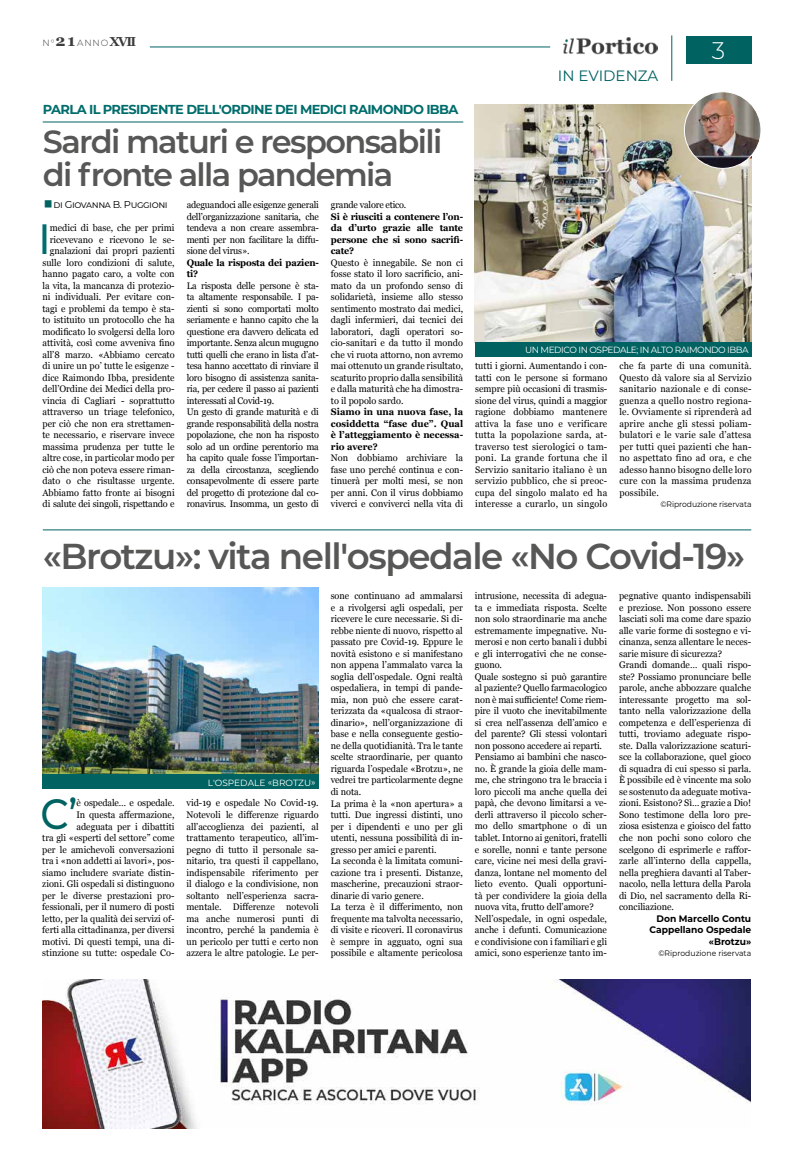
<style>
.page{position:relative;width:794px;height:1163px;background:#fff}
.page>*{position:absolute;margin:0;border:0;box-sizing:border-box;transform-origin:0 0}
.t1{font:500 42.4px "Montserrat";color:#006261;scale:.93 1}
.t2{font:500 42.4px "Montserrat";color:#006d6c;scale:.93 1}
.t3{font:600 36px "Montserrat";letter-spacing:-.04em;color:#575756}
.t4{font:600 32px/33px "Montserrat";letter-spacing:-.05em;color:#575756}
.t5{font:300 24px "Montserrat";color:#fff}
.t6{font:15px "Montserrat";color:#006261}
.t7{font:700 13px "Montserrat";letter-spacing:-.05em;color:#006d6c}
.t8{font:10px "Montserrat";letter-spacing:-.04em;color:#000}
.t9{font:9.5px/11.5px "Georgia";color:#000;text-align:justify;scale:.96 1}
.t10{font:9.5px/11.5px "Georgia";letter-spacing:-.02em;color:#000;scale:.96 1}
.t11{font:700 9.5px/11.5px "Georgia";letter-spacing:-.02em;color:#000;text-align:justify;scale:.96 1}
.t12{font:700 9.5px/11.5px "Montserrat";color:#000;text-align:right;scale:.96 1}
.t13{font:9px "Montserrat";letter-spacing:-.05em;color:#fff}
.t14{font:9px "Montserrat";color:#fff}
.t15{font:300 9px "Montserrat";color:#3c3c3b}
.t16{font:8px "Montserrat";letter-spacing:-.005em;color:#000;scale:.96 1}
.s1{font-family:"Georgia";font-weight:700;font-size:16px}
.s2{font-family:"Georgia";font-weight:700;font-size:13px}
</style>
<div class="page">
<div style="left:685px;top:36px;width:66px;height:27px;background:#006261"></div>
<hr style="left:671px;top:35px;width:1px;height:46px;background:#006261">
<hr style="left:150px;top:47px;width:400px;height:1px;background:#006261">
<img style="left:564px;top:37px;width:93px;height:18px">
<hr style="left:43px;top:121px;width:420px;height:1px;background:#006261">
<img style="left:475px;top:104px;width:276px;height:238px">
<div style="left:475px;top:342px;width:276px;height:15px;background:#006261"></div>
<img style="left:684px;top:92px;width:77px;height:76px;border-radius:38px">
<div style="left:684px;top:91px;width:77px;height:78px;border:1px solid #fff;border-radius:50%"></div>
<img style="left:42px;top:587px;width:277px;height:189px">
<hr style="left:43px;top:529px;width:708px;height:1px;background:#006261">
<div style="left:42px;top:774px;width:276px;height:14px;background:#006261"></div>
<img style="left:43px;top:979px;width:708px;height:149px">
<p class="t15" style="left:43px;top:36px;width:95px">N°<span class="s1">21</span> ANNO<span class="s2">XVII</span></p>
<h3 class="t7" style="left:43px;top:100px;width:417px">PARLA IL PRESIDENTE DELL'ORDINE DEI MEDICI RAIMONDO IBBA</h3>
<h3 class="t4" style="left:43px;top:124px;width:401px">Sardi maturi e responsabili di fronte alla pandemia</h3>
<p class="t8" style="left:54px;top:198px;width:116px">di Giovanna B. Puggioni</p>
<p class="t9" style="left:42px;top:222px;width:139px;text-align:right">medici di base, che per primi ricevevano e ricevono le se&shy;gnalazioni dai propri pazienti sulle loro condizioni di salute, hanno pagato caro, a volte con la vita, la mancanza di protezio&shy;ni individuali. Per evitare con&shy;tagi e problemi da tempo è sta&shy;to istituito un protocollo che ha modificato lo svolgersi della loro attività, così come avveniva fino all’8 marzo. «Abbiamo cercato di unire un po’ tutte le esigenze - dice Raimondo Ibba, presidente dell’Ordine dei Medici della pro&shy;vincia di Cagliari - soprattutto attraverso un triage telefonico, per ciò che non era strettamen&shy;te necessario, e riservare invece massima prudenza per tutte le altre cose, in particolar modo per ciò che non poteva essere riman&shy;dato o che risultasse urgente.<br>Abbiamo fatto fronte ai bisogni di salute dei singoli, rispettando e</p>
<h1 class="t2" style="left:38px;top:209px;width:15px">I</h1>
<p class="t9" style="left:187px;top:199px;width:139px">adeguandoci alle esigenze generali dell’organizzazione sanitaria, che tendeva a non creare assembra&shy;menti per non facilitare la diffu&shy;sione del virus».</p>
<p class="t11" style="left:187px;top:256px;width:139px">Quale la risposta dei pazien&shy;ti?</p>
<p class="t10" style="left:187px;top:279px;width:139px">La risposta delle persone è sta&shy;ta altamente responsabile. I pa&shy;zienti si sono comportati molto seriamente e hanno capito che la questione era davvero delicata ed importante. Senza alcun mugugno tutti quelli che erano in lista d’at&shy;tesa hanno accettato di rinviare il loro bisogno di assistenza sanita&shy;ria, per cedere il passo ai pazienti interessati al Covid-19.<br>Un gesto di grande maturità e di grande responsabilità della nostra popolazione, che non ha risposto solo ad un ordine perentorio ma ha capito quale fosse l’importan&shy;za della circostanza, scegliendo consapevolmente di essere parte del progetto di protezione dal co&shy;ronavirus. Insomma, un gesto di</p>
<p class="t10" style="left:331px;top:199px;width:80px">grande valore etico.</p>
<p class="t11" style="left:331px;top:210px;width:139px">Si è riusciti a contenere l’on&shy;da d’urto grazie alle tante persone che si sono sacrifi&shy;cate?</p>
<p class="t9" style="left:331px;top:256px;width:139px">Questo è innegabile. Se non ci fosse stato il loro sacrificio, ani&shy;mato da un profondo senso di solidarietà, insieme allo stesso sentimento mostrato dai medici, dagli infermieri, dai tecnici dei laboratori, dagli operatori so&shy;cio-sanitari e da tutto il mondo che vi ruota attorno, non avremo mai ottenuto un grande risultato, scaturito proprio dalla sensibilità e dalla maturità che ha dimostra&shy;to il popolo sardo.</p>
<p class="t11" style="left:331px;top:405px;width:139px">Siamo in una nuova fase, la cosiddetta “fase due”. Qual è l’atteggiamento è necessa&shy;rio avere?</p>
<p class="t9" style="left:331px;top:452px;width:139px">Non dobbiamo archiviare la fase uno perché continua e con&shy;tinuerà per molti mesi, se non per anni. Con il virus dobbiamo viverci e conviverci nella vita di</p>
<h3 class="t6" style="left:558px;top:65px;width:102px">IN EVIDENZA</h3>
<h3 class="t5" style="left:712px;top:34px;width:15px">3</h3>
<p class="t13" style="left:525px;top:344px;width:225px">UN MEDICO IN OSPEDALE; IN ALTO RAIMONDO IBBA</p>
<p class="t9" style="left:475px;top:360px;width:139px">tutti i giorni. Aumentando i con&shy;tatti con le persone si formano sempre più occasioni di trasmis&shy;sione del virus, quindi a maggior ragione dobbiamo mantenere attiva la fase uno e verificare tutta la popolazione sarda, at&shy;traverso test sierologici o tam&shy;poni. La grande fortuna che il Servizio sanitario italiano è un servizio pubblico, che si preoc&shy;cupa del singolo malato ed ha interesse a curarlo, un singolo</p>
<p class="t9" style="left:619px;top:360px;width:139px">che fa parte di una comunità.<br>Questo dà valore sia al Servizio sanitario nazionale e di conse&shy;guenza a quello nostro regiona&shy;le. Ovviamente si riprenderà ad aprire anche gli stessi poliam&shy;bulatori e le varie sale d’attesa per tutti quei pazienti che han&shy;no aspettato fino ad ora, e che adesso hanno bisogno delle loro cure con la massima prudenza possibile.</p>
<p class="t16" style="left:660px;top:499px;width:96px">©Riproduzione riservata</p>
<h2 class="t3" style="left:43px;top:530px;width:704px">«Brotzu»: vita nell'ospedale «No Covid-19»</h2>
<p class="t14" style="left:208px;top:776px;width:109px">L'OSPEDALE «BROTZU»</p>
<h1 class="t1" style="left:40px;top:784px;width:41px">C’</h1>
<p class="t9" style="left:42px;top:797px;width:139px;text-align:right">è ospedale… e ospedale.<br>In questa affermazione, adeguata per i dibattiti<br>tra gli «esperti del settore” come per le amichevoli conversazioni tra i «non addetti ai lavori», pos&shy;siamo includere svariate distin&shy;zioni. Gli ospedali si distinguono per le diverse prestazioni pro&shy;fessionali, per il numero di posti letto, per la qualità dei servizi of&shy;ferti alla cittadinanza, per diversi motivi. Di questi tempi, una di&shy;stinzione su tutte: ospedale Co-</p>
<p class="t9" style="left:186px;top:797px;width:139px">vid-19 e ospedale No Covid-19.<br>Notevoli le differenze riguardo all’accoglienza dei pazienti, al trattamento terapeutico, all’im&shy;pegno di tutto il personale sa&shy;nitario, tra questi il cappellano, indispensabile riferimento per il dialogo e la condivisione, non soltanto nell’esperienza sacra&shy;mentale. Differenze notevoli ma anche numerosi punti di incontro, perché la pandemia è un pericolo per tutti e certo non azzera le altre patologie. Le per-</p>
<p class="t9" style="left:331px;top:590px;width:139px;text-align:left">sone continuano ad ammalarsi e a rivolgersi agli ospedali, per ricevere le cure necessarie. Si di&shy;rebbe niente di nuovo, rispetto al passato pre Covid-19. Eppure le novità esistono e si manifestano non appena l’ammalato varca la soglia dell’ospedale. Ogni realtà ospedaliera, in tempi di pande&shy;mia, non può che essere carat&shy;terizzata da «qualcosa di straor&shy;dinario», nell’organizzazione di base e nella conseguente gestio&shy;ne della quotidianità. Tra le tante scelte straordinarie, per quanto riguarda l’ospedale «Brotzu», ne vedrei tre particolarmente degne di nota.<br>La prima è la «non apertura» a tutti. Due ingressi distinti, uno per i dipendenti e uno per gli utenti, nessuna possibilità di in&shy;gresso per amici e parenti.<br>La seconda è la limitata comuni&shy;cazione tra i presenti. Distanze, mascherine, precauzioni straor&shy;dinarie di vario genere.<br>La terza è il differimento, non frequente ma talvolta necessario, di visite e ricoveri. Il coronavirus è sempre in agguato, ogni sua possibile e altamente pericolosa</p>
<p class="t9" style="left:475px;top:590px;width:139px;text-align:left">intrusione, necessita di adegua&shy;ta e immediata risposta. Scelte non solo straordinarie ma anche estremamente impegnative. Nu&shy;merosi e non certo banali i dubbi e gli interrogativi che ne conse&shy;guono.<br>Quale sostegno si può garantire al paziente? Quello farmacologico non è mai sufficiente! Come riem&shy;pire il vuoto che inevitabilmente si crea nell’assenza dell’amico e del parente? Gli stessi volontari non possono accedere ai reparti.<br>Pensiamo ai bambini che nasco&shy;no. È grande la gioia delle mam&shy;me, che stringono tra le braccia i loro piccoli ma anche quella dei papà, che devono limitarsi a ve&shy;derli attraverso il piccolo scher&shy;mo dello smartphone o di un tablet. Intorno ai genitori, fratelli e sorelle, nonni e tante persone care, vicine nei mesi della gravi&shy;danza, lontane nel momento del lieto evento. Quali opportuni&shy;tà per condividere la gioia della nuova vita, frutto dell’amore?<br>Nell’ospedale, in ogni ospedale, anche i defunti. Comunicazione e condivisione con i familiari e gli amici, sono esperienze tanto im-</p>
<p class="t9" style="left:619px;top:590px;width:139px;text-align:left">pegnative quanto indispensabili e preziose. Non possono essere lasciati soli ma come dare spazio alle varie forme di sostegno e vi&shy;cinanza, senza allentare le neces&shy;sarie misure di sicurezza?<br>Grandi domande… quali rispo&shy;ste? Possiamo pronunciare belle parole, anche abbozzare qualche interessante progetto ma sol&shy;tanto nella valorizzazione della competenza e dell’esperienza di tutti, troviamo adeguate rispo&shy;ste. Dalla valorizzazione scaturi&shy;sce la collaborazione, quel gioco di squadra di cui spesso si parla.<br>È possibile ed è vincente ma solo se sostenuto da adeguate motiva&shy;zioni. Esistono? Sì… grazie a Dio!<br>Sono testimone della loro pre&shy;ziosa esistenza e gioisco del fatto che non pochi sono coloro che scelgono di esprimerle e raffor&shy;zarle all’interno della cappella, nella preghiera davanti al Taber&shy;nacolo, nella lettura della Parola di Dio, nel sacramento della Ri&shy;conciliazione.</p>
<p class="t12" style="left:649px;top:911px;width:107px">Don Marcello Contu<br>Cappellano Ospedale «Brotzu»</p>
<p class="t16" style="left:658px;top:947px;width:98px">©Riproduzione riservata</p>
</div>
